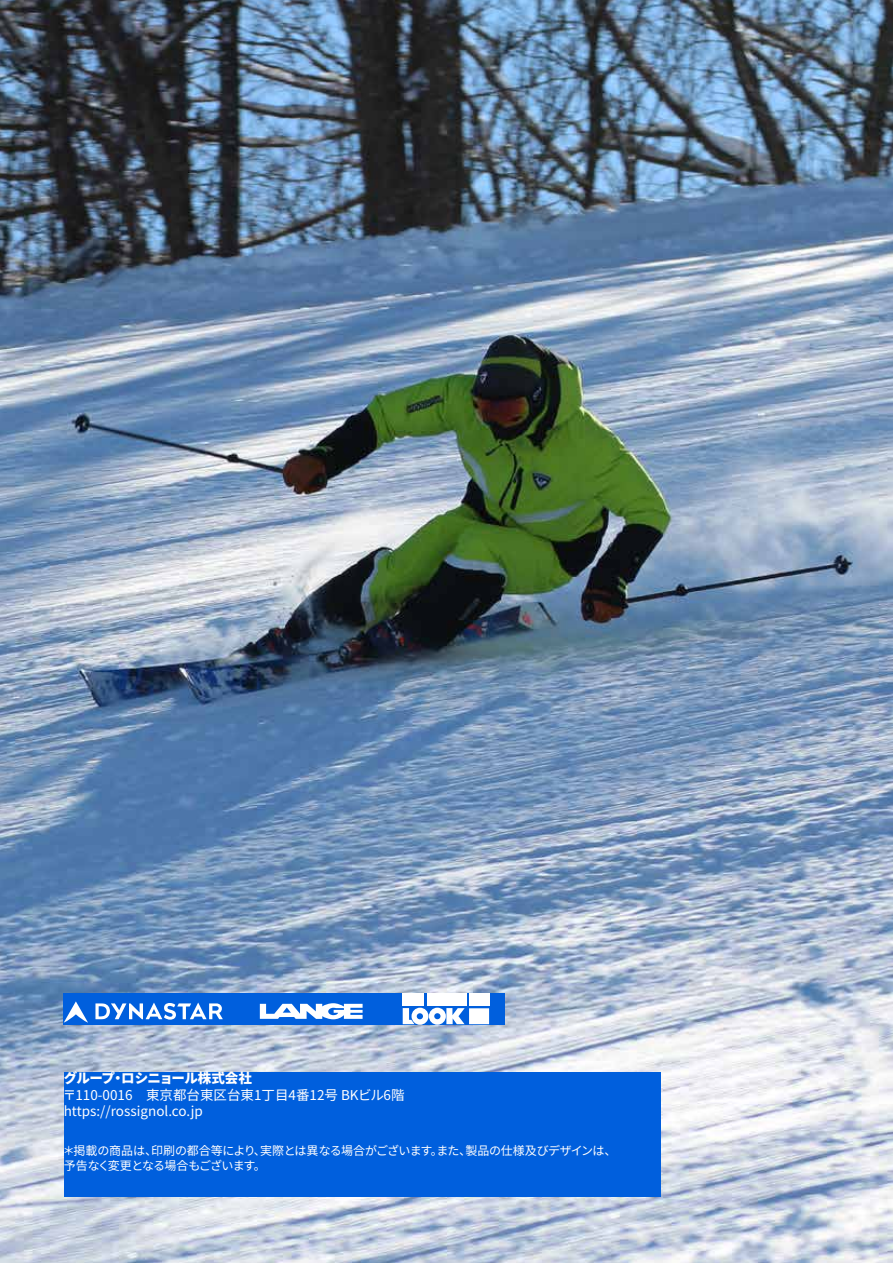
<style>
.page{position:relative;width:893px;height:1263px;background:#fff}
.page>*{position:absolute;margin:0;border:0;box-sizing:border-box;transform-origin:0 0}
.t1{font:13.5px/16.2px "Noto Sans CJ Kjp";color:#fff}
.t2{font:900 13.5px "Noto Sans CJ Kjp";letter-spacing:-.03em;color:#fff}
.t3{font:12px/14.4px "Noto Sans CJ Kjp";letter-spacing:-.03em;color:#fff}
</style>
<div class="page">
<img style="left:0;top:0;width:893px;height:1263px">
<div style="left:64px;top:993px;width:441px;height:31px;background:#005fdd"></div>
<svg style="left:64px;top:1001px;width:24px;height:22px"></svg>
<svg style="left:95px;top:1003px;width:128px;height:17px"></svg>
<svg style="left:260px;top:1003px;width:103px;height:16px"></svg>
<div style="left:469px;top:1008px;width:20px;height:16px;background:#fff"></div>
<div style="left:469px;top:993px;width:20px;height:13px;background:#fff"></div>
<div style="left:427px;top:993px;width:39px;height:13px;background:#fff"></div>
<div style="left:403px;top:993px;width:21px;height:13px;background:#fff"></div>
<svg style="left:403px;top:1008px;width:62px;height:16px"></svg>
<div style="left:64px;top:1073px;width:596px;height:124px;background:#005fdd"></div>
<p class="t2" style="left:64px;top:1071px;width:190px">グループ・ロシニョール株式会社</p>
<p class="t1" style="left:63px;top:1087px;width:343px">〒110-0016　東京都台東区台東1丁目4番12号 BKビル6階https://rossignol.co.jp</p>
<p class="t3" style="left:63px;top:1144px;width:555px">＊掲載の商品は、印刷の都合等により、実際とは異なる場合がございます。また、製品の仕様及びデザインは、予告なく変更となる場合もございます。</p>
</div>
